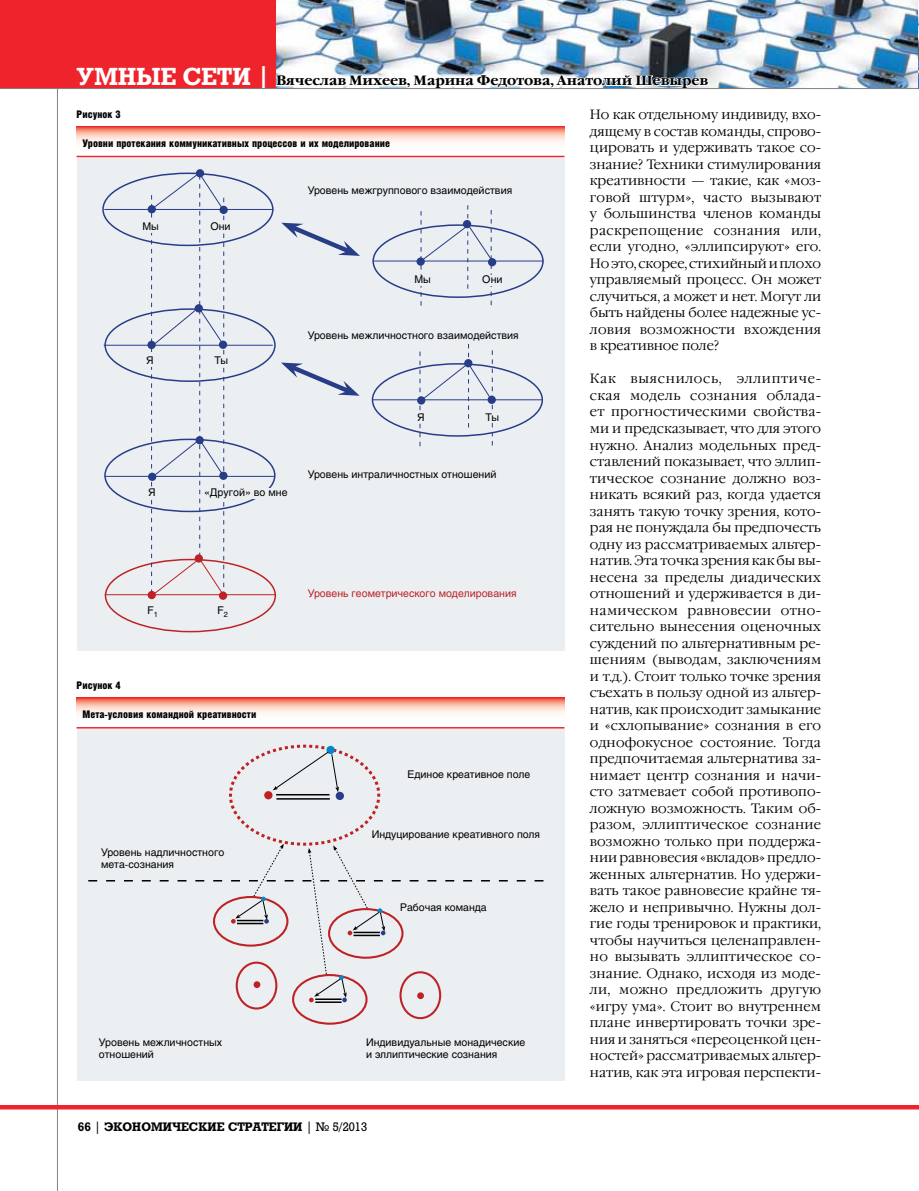
<style>
.page{position:relative;width:919px;height:1191px;background:#fff}
.page>*{position:absolute;margin:0;border:0;box-sizing:border-box;transform-origin:0 0}
.t1{font:300 13.5px/16.5px "Garamond C";color:#000;text-align:justify}
.t2{font:700 13.5px "Garamond C";letter-spacing:-.005em;color:#000}
.t3{font:700 12px "Rodeo";color:#000}
.t4{font:10.5px/12px "Helios";color:#000}
.t5{font:900 10.5px "Helios Cond";color:#000}
.t6{font:10.5px "Helios";color:#be2225}
.s1{font-family:"Rodeo";font-size:24px;color:#fff}
.s2{font-weight:400}
</style>
<div class="page">
<img style="left:709px;top:0;width:210px;height:88px">
<div style="left:0;top:0;width:275px;height:89px;background:#ee232c"></div>
<hr style="left:57px;top:88px;width:1px;height:1103px;background:#808285">
<hr style="left:0;top:1105px;width:918px;height:4px;background:#ee232c">
<img style="left:275px;top:0;width:434px;height:88px">
<hr style="left:0;top:88px;width:918px;height:1px;background:#808285">
<div style="left:77px;top:155px;width:487px;height:495px;background:#ebeff2"></div>
<div style="left:77px;top:726px;width:487px;height:354px;background:#ebeff2"></div>
<svg style="left:77px;top:126px;width:487px;height:31px"></svg>
<svg style="left:77px;top:697px;width:487px;height:31px"></svg>
<hr style="left:77px;top:156px;width:486px;height:1px;background:#ee232c">
<hr style="left:77px;top:727px;width:486px;height:1px;background:#ee232c">
<svg style="left:281px;top:222px;width:79px;height:34px"></svg>
<svg style="left:281px;top:362px;width:78px;height:34px"></svg>
<svg style="left:418px;top:205px;width:76px;height:101px"></svg>
<svg style="left:419px;top:344px;width:74px;height:102px"></svg>
<hr style="left:374px;top:261px;width:169px;height:1px;background:#283d88">
<hr style="left:373px;top:399px;width:169px;height:1px;background:#283d88">
<hr style="left:104px;top:209px;width:169px;height:1px;background:#283d88">
<hr style="left:104px;top:345px;width:169px;height:1px;background:#283d88">
<hr style="left:105px;top:476px;width:170px;height:1px;background:#283d88">
<hr style="left:105px;top:594px;width:170px;height:1px;background:#be2225">
<svg style="left:150px;top:172px;width:75px;height:424px"></svg>
<div style="left:148px;top:205px;width:8px;height:8px;background:#283d88;border-radius:50%"></div>
<div style="left:196px;top:169px;width:8px;height:8px;background:#283d88;border-radius:50%"></div>
<div style="left:219px;top:206px;width:9px;height:8px;background:#283d88;border-radius:50%"></div>
<div style="left:195px;top:304px;width:8px;height:8px;background:#283d88;border-radius:50%"></div>
<div style="left:147px;top:341px;width:9px;height:8px;background:#283d88;border-radius:50%"></div>
<div style="left:219px;top:340px;width:8px;height:9px;background:#283d88;border-radius:50%"></div>
<div style="left:417px;top:396px;width:8px;height:8px;background:#283d88;border-radius:50%"></div>
<div style="left:464px;top:359px;width:8px;height:8px;background:#283d88;border-radius:50%"></div>
<div style="left:487px;top:396px;width:9px;height:8px;background:#283d88;border-radius:50%"></div>
<div style="left:416px;top:257px;width:9px;height:9px;background:#283d88;border-radius:50%"></div>
<div style="left:463px;top:220px;width:8px;height:8px;background:#283d88;border-radius:50%"></div>
<div style="left:488px;top:258px;width:8px;height:8px;background:#283d88;border-radius:50%"></div>
<div style="left:195px;top:436px;width:9px;height:8px;background:#283d88;border-radius:50%"></div>
<div style="left:148px;top:472px;width:8px;height:9px;background:#283d88;border-radius:50%"></div>
<div style="left:219px;top:471px;width:8px;height:9px;background:#283d88;border-radius:50%"></div>
<div style="left:195px;top:554px;width:8px;height:8px;background:#be2225;border-radius:50%"></div>
<div style="left:148px;top:591px;width:8px;height:8px;background:#be2225;border-radius:50%"></div>
<div style="left:219px;top:591px;width:8px;height:9px;background:#be2225;border-radius:50%"></div>
<div style="left:138px;top:488px;width:28px;height:10px;background:#ebeff2"></div>
<div style="left:136px;top:356px;width:28px;height:10px;background:#ebeff2"></div>
<div style="left:407px;top:413px;width:28px;height:10px;background:#ebeff2"></div>
<div style="left:207px;top:356px;width:28px;height:10px;background:#ebeff2"></div>
<div style="left:478px;top:413px;width:28px;height:10px;background:#ebeff2"></div>
<div style="left:202px;top:488px;width:87px;height:10px;background:#ebeff2"></div>
<div style="left:137px;top:222px;width:28px;height:10px;background:#ebeff2"></div>
<div style="left:408px;top:275px;width:28px;height:10px;background:#ebeff2"></div>
<div style="left:206px;top:222px;width:28px;height:10px;background:#ebeff2"></div>
<div style="left:478px;top:275px;width:28px;height:10px;background:#ebeff2"></div>
<div style="left:292px;top:974px;width:75px;height:50px;border:2px solid #be2225;border-radius:50%"></div>
<div style="left:236px;top:961px;width:41px;height:48px;border:2px solid #be2225;border-radius:50%"></div>
<div style="left:399px;top:971px;width:42px;height:48px;border:2px solid #be2225;border-radius:50%"></div>
<hr style="left:315px;top:1001px;width:26px;height:2px;background:#000">
<svg style="left:88px;top:744px;width:455px;height:258px"></svg>
<p class="t2" style="left:77px;top:73px;width:633px"><span class="s1">УМНЫЕ СЕТИ |</span> Вячеслав Михеев, Марина Федотова, Анатолий Шевырев</p>
<p class="t1" style="left:590px;top:107px;width:233px">Но как отдельному индивиду, вхо&shy;дящему в состав команды, спрово&shy;цировать и удерживать такое со&shy;знание? Техники стимулирования креативности — такие, как «моз&shy;говой штурм», часто вызывают у большинства членов команды раскрепощение сознания или, если угодно, «эллипсируют» его.<br>Но это, скорее, стихийный и плохо управляемый процесс. Он может случиться, а может и нет. Могут ли быть найдены более надежные ус&shy;ловия возможности вхождения в креативное поле?</p>
<p class="t1" style="left:590px;top:371px;width:233px">Как выяснилось, эллиптиче&shy;ская модель сознания облада&shy;ет прогностическими свойства&shy;ми и предсказывает, что для этого нужно. Анализ модельных пред&shy;ставлений показывает, что эллип&shy;тическое сознание должно воз&shy;никать всякий раз, когда удается занять такую точку зрения, кото&shy;рая не понуждала бы предпочесть одну из рассматриваемых альтер&shy;натив. Эта точка зрения как бы вы&shy;несена за пределы диадических отношений и удерживается в ди&shy;намическом равновесии отно&shy;сительно вынесения оценочных суждений по альтернативным ре&shy;шениям (выводам, заключениям и т.д.). Стоит только точке зрения съехать в пользу одной из альтер&shy;натив, как происходит замыкание и «схлопывание» сознания в его однофокусное состояние. Тогда предпочитаемая альтернатива за&shy;нимает центр сознания и начи&shy;сто затмевает собой противопо&shy;ложную возможность. Таким об&shy;разом, эллиптическое сознание возможно только при поддержа&shy;нии равновесия «вкладов» предло&shy;женных альтернатив. Но удержи&shy;вать такое равновесие крайне тя&shy;жело и непривычно. Нужны дол&shy;гие годы тренировок и практики, чтобы научиться целенаправлен&shy;но вызывать эллиптическое со&shy;знание. Однако, исходя из моде&shy;ли, можно предложить другую «игру ума». Стоит во внутреннем плане инвертировать точки зре&shy;ния и заняться «переоценкой цен&shy;ностей» рассматриваемых альтер&shy;натив, как эта игровая перспекти-</p>
<p class="t5" style="left:77px;top:108px;width:46px">Рисунок 3</p>
<p class="t5" style="left:83px;top:137px;width:309px">Уровни протекания коммуникативных процессов и их моделирование</p>
<p class="t4" style="left:308px;top:184px;width:206px">Уровень межгруппового взаимодействия</p>
<p class="t4" style="left:210px;top:220px;width:22px">Они</p>
<p class="t4" style="left:142px;top:220px;width:18px">Мы</p>
<p class="t4" style="left:482px;top:273px;width:22px">Они</p>
<p class="t4" style="left:414px;top:273px;width:18px">Мы</p>
<p class="t4" style="left:308px;top:329px;width:212px">Уровень межличностного взаимодействия</p>
<p class="t4" style="left:146px;top:354px;width:9px">Я</p>
<p class="t4" style="left:215px;top:354px;width:15px">Ты</p>
<p class="t4" style="left:417px;top:411px;width:9px">Я</p>
<p class="t4" style="left:485px;top:411px;width:15px">Ты</p>
<p class="t4" style="left:308px;top:468px;width:190px">Уровень интраличностных отношений</p>
<p class="t4" style="left:148px;top:486px;width:9px">Я</p>
<p class="t4" style="left:204px;top:486px;width:85px">«Другой» во мне</p>
<p class="t6" style="left:308px;top:587px;width:210px">Уровень геометрического моделирования</p>
<p class="t4" style="left:147px;top:604px;width:12px">F<sub>1</sub></p>
<p class="t4" style="left:217px;top:604px;width:12px">F<sub>2</sub></p>
<p class="t5" style="left:77px;top:679px;width:46px">Рисунок 4</p>
<p class="t5" style="left:83px;top:708px;width:175px">Мета-условия командной креативности</p>
<p class="t4" style="left:407px;top:768px;width:124px">Единое креативное поле</p>
<p class="t4" style="left:372px;top:827px;width:170px">Индуцирование креативного поля</p>
<p class="t4" style="left:101px;top:846px;width:125px">Уровень надличностного мета-сознания</p>
<p class="t4" style="left:400px;top:901px;width:88px">Рабочая команда</p>
<p class="t4" style="left:99px;top:1035px;width:125px">Уровень межличностных отношений</p>
<p class="t4" style="left:366px;top:1035px;width:161px">Индивидуальные монадические и эллиптические сознания</p>
<p class="t3" style="left:78px;top:1119px;width:291px">66 <span class="s2">|</span> ЭКОНОМИЧЕСКИЕ СТРАТЕГИИ <span class="s2">| № 5/2013</span></p>
</div>
